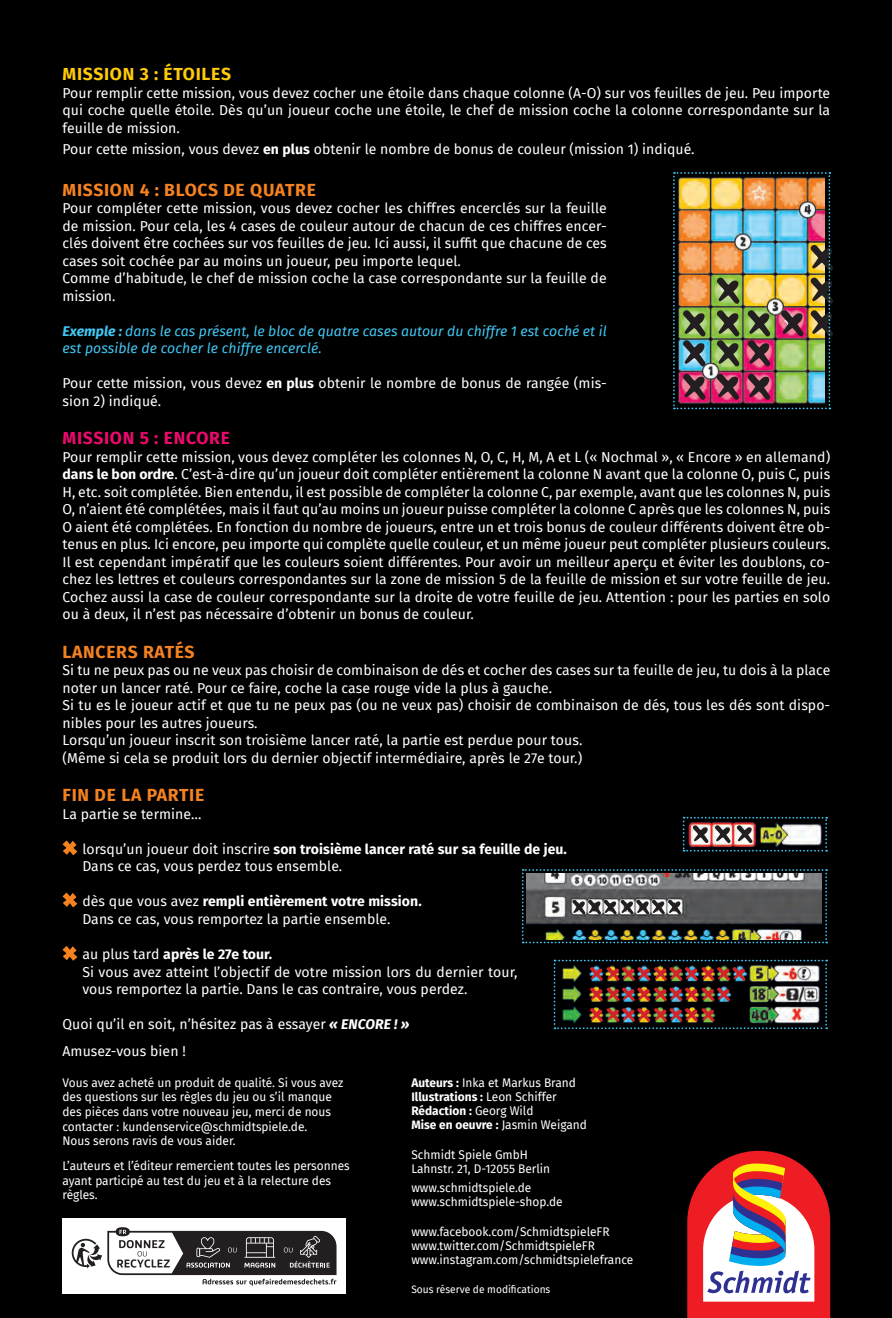
<style>
.page{position:relative;width:892px;height:1318px;background:#fff}
.page>*{position:absolute;margin:0;border:0;box-sizing:border-box;transform-origin:0 0}
.t1{font:700 17.5px "Fira Sans";letter-spacing:.04em;color:#f58220}
.t2{font:700 17.5px "Fira Sans";letter-spacing:.04em;color:#feca0a}
.t3{font:700 17.5px "Fira Sans";letter-spacing:.04em;color:#ec096d}
.t4{font:14px/17.5px "Fira Sans";letter-spacing:.005em;color:#fff}
.t5{font:italic 14px/17.5px "Fira Sans";letter-spacing:.005em;color:#40c7f4}
.t6{font:12.25px/14px "Fira Sans";color:#fff}
.t7{font:10.5px "Fira Sans";color:#fff}
.s1{font-weight:700}
.s2{font-weight:700;font-style:italic}
</style>
<div class="page">
<div style="left:0;top:0;width:891px;height:1318px;background:#000"></div>
<img style="left:673px;top:172px;width:160px;height:237px">
<svg style="left:521px;top:869px;width:305px;height:74px"></svg>
<img style="left:682px;top:817px;width:144px;height:34px">
<img style="left:553px;top:959px;width:273px;height:70px">
<svg style="left:687px;top:1150px;width:142px;height:168px"></svg>
<svg style="left:62px;top:840px;width:15px;height:15px"></svg>
<svg style="left:62px;top:892px;width:15px;height:15px"></svg>
<svg style="left:62px;top:946px;width:15px;height:14px"></svg>
<div style="left:62px;top:1218px;width:283px;height:75px;background:#fff"></div>
<svg style="left:72px;top:1227px;width:264px;height:58px"></svg>
<p class="t2" style="left:63px;top:59px;width:170px">MISSION 3 : ÉTOILES</p>
<p class="t4" style="left:62px;top:84px;width:768px;text-align:justify">Pour remplir cette mission, vous devez cocher une étoile dans chaque colonne (A-O) sur vos feuilles de jeu. Peu importe qui coche quelle étoile. Dès qu’un joueur coche une étoile, le chef de mission coche la colonne correspondante sur la feuille de mission.</p>
<p class="t4" style="left:62px;top:140px;width:633px">Pour cette mission, vous devez <span class="s1">en plus</span> obtenir le nombre de bonus de couleur (mission 1) indiqué.</p>
<p class="t1" style="left:63px;top:175px;width:255px">MISSION 4 : BLOCS DE QUATRE</p>
<p class="t4" style="left:62px;top:199px;width:545px">Pour compléter cette mission, vous devez cocher les chiffres encerclés sur la feuille de mission. Pour cela, les 4 cases de couleur autour de chacun de ces chiffres encer&shy;clés doivent être cochées sur vos feuilles de jeu. Ici aussi, il suffit que chacune de ces cases soit cochée par au moins un joueur, peu importe lequel.<br>Comme d’habitude, le chef de mission coche la case correspondante sur la feuille de mission.</p>
<p class="t5" style="left:62px;top:322px;width:545px"><span class="s1">Exemple :</span> dans le cas présent, le bloc de quatre cases autour du chiffre 1 est coché et il est possible de cocher le chiffre encerclé.</p>
<p class="t4" style="left:62px;top:374px;width:545px">Pour cette mission, vous devez <span class="s1">en plus</span> obtenir le nombre de bonus de rangée (mis&shy;sion 2) indiqué.</p>
<p class="t3" style="left:63px;top:423px;width:169px">MISSION 5 : ENCORE</p>
<p class="t4" style="left:62px;top:448px;width:768px;text-align:justify">Pour remplir cette mission, vous devez compléter les colonnes N, O, C, H, M, A et L (« Nochmal », « Encore » en allemand) <span class="s1">dans le bon ordre</span>. C’est-à-dire qu’un joueur doit compléter entièrement la colonne N avant que la colonne O, puis C, puis H, etc. soit complétée. Bien entendu, il est possible de compléter la colonne C, par exemple, avant que les colonnes N, puis O, n’aient été complétées, mais il faut qu’au moins un joueur puisse compléter la colonne C après que les colonnes N, puis O aient été complétées. En fonction du nombre de joueurs, entre un et trois bonus de couleur différents doivent être ob&shy;tenus en plus. Ici encore, peu importe qui complète quelle couleur, et un même joueur peut compléter plusieurs couleurs.<br>Il est cependant impératif que les couleurs soient différentes. Pour avoir un meilleur aperçu et éviter les doublons, co&shy;chez les lettres et couleurs correspondantes sur la zone de mission 5 de la feuille de mission et sur votre feuille de jeu.<br>Cochez aussi la case de couleur correspondante sur la droite de votre feuille de jeu. Attention : pour les parties en solo ou à deux, il n’est pas nécessaire d’obtenir un bonus de couleur.</p>
<p class="t1" style="left:63px;top:637px;width:133px">LANCERS RATÉS</p>
<p class="t4" style="left:62px;top:661px;width:769px">Si tu ne peux pas ou ne veux pas choisir de combinaison de dés et cocher des cases sur ta feuille de jeu, tu dois à la place noter un lancer raté. Pour ce faire, coche la case rouge vide la plus à gauche.<br>Si tu es le joueur actif et que tu ne peux pas (ou ne veux pas) choisir de combinaison de dés, tous les dés sont dispo&shy;nibles pour les autres joueurs.<br>Lorsqu’un joueur inscrit son troisième lancer raté, la partie est perdue pour tous.<br>(Même si cela se produit lors du dernier objectif intermédiaire, après le 27e tour.)</p>
<p class="t1" style="left:63px;top:780px;width:143px">FIN DE LA PARTIE</p>
<p class="t4" style="left:62px;top:805px;width:140px">La partie se termine…</p>
<p class="t4" style="left:82px;top:840px;width:486px">lorsqu’un joueur doit inscrire <span class="s1">son troisième lancer raté sur sa feuille de jeu.<br></span>Dans ce cas, vous perdez tous ensemble.</p>
<p class="t4" style="left:82px;top:892px;width:340px">dès que vous avez <span class="s1">rempli entièrement votre mission.<br></span>Dans ce cas, vous remportez la partie ensemble.</p>
<p class="t4" style="left:82px;top:945px;width:436px">au plus tard <span class="s1">après le 27e tour.<br></span>Si vous avez atteint l’objectif de votre mission lors du dernier tour, vous remportez la partie. Dans le cas contraire, vous perdez.</p>
<p class="t4" style="left:62px;top:1010px;width:348px;line-height:27.5px">Quoi qu’il en soit, n’hésitez pas à essayer <span class="s2">« ENCORE ! »<br></span>Amusez-vous bien !</p>
<p class="t6" style="left:62px;top:1074px;width:282px;line-height:14.7px">Vous avez acheté un produit de qualité. Si vous avez des questions sur les règles du jeu ou s’il manque des pièces dans votre nouveau jeu, merci de nous contacter : kundenservice@schmidtspiele.de.<br>Nous serons ravis de vous aider.</p>
<p class="t6" style="left:62px;top:1158px;width:288px;line-height:14.7px">L’auteurs et l’éditeur remercient toutes les personnes ayant participé au test du jeu et à la relecture des règles.</p>
<p class="t6" style="left:411px;top:1075px;width:177px"><span class="s1">Auteurs :</span> Inka et Markus Brand<br><span class="s1">Illustrations :</span> Leon Schiffer<br><span class="s1">Rédaction :</span> Georg Wild<br><span class="s1">Mise en oeuvre :</span> Jasmin Weigand</p>
<p class="t6" style="left:411px;top:1147px;width:140px">Schmidt Spiele GmbH<br>Lahnstr. 21, D-12055 Berlin</p>
<p class="t6" style="left:411px;top:1180px;width:153px">www.schmidtspiele.de www.schmidtspiele-shop.de</p>
<p class="t6" style="left:411px;top:1224px;width:223px">www.facebook.com/SchmidtspieleFR www.twitter.com/SchmidtspieleFR www.instagram.com/schmidtspielefrance</p>
<p class="t7" style="left:411px;top:1281px;width:140px">Sous réserve de modifications</p>
</div>
